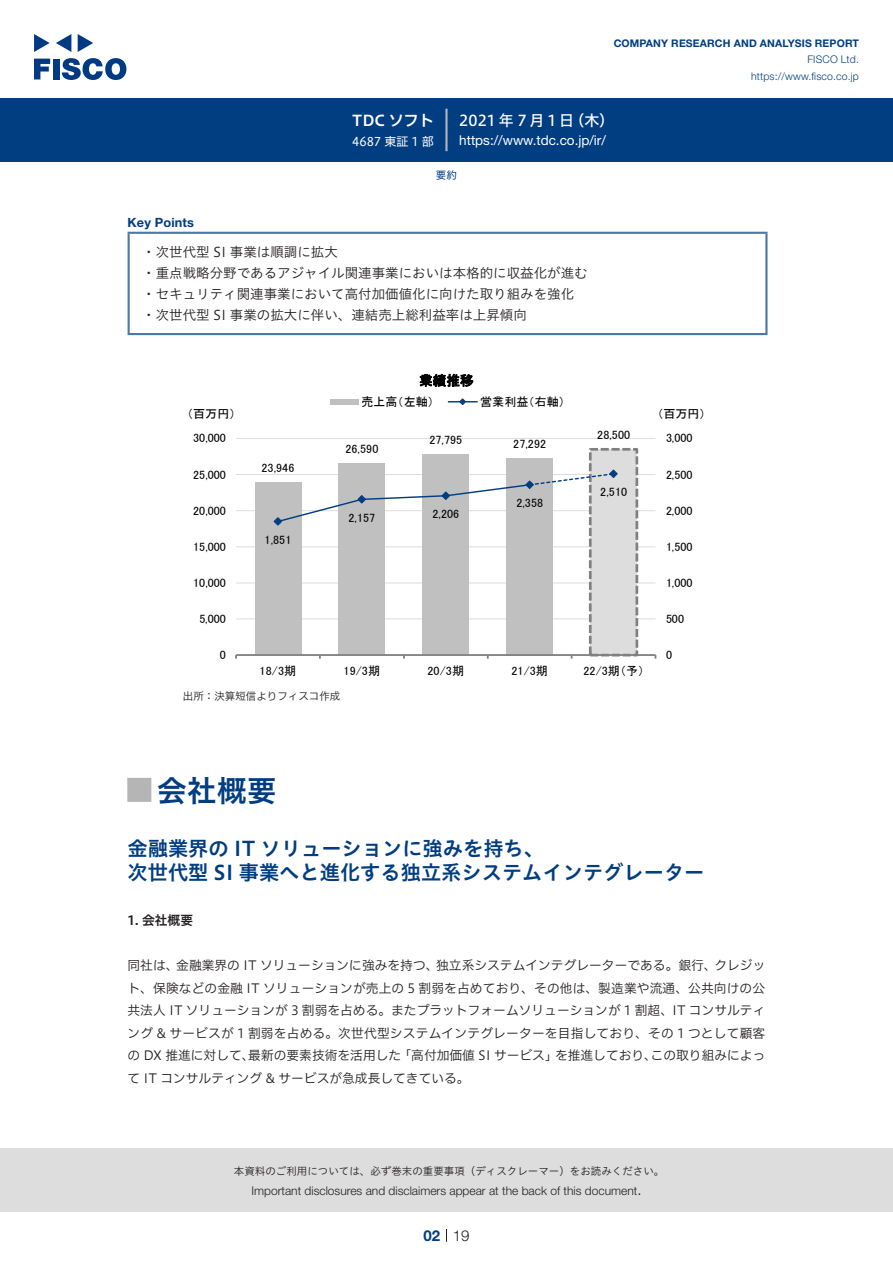
<style>
.page{position:relative;width:893px;height:1263px;background:#fff}
.page>*{position:absolute;margin:0;border:0;box-sizing:border-box;transform-origin:0 0}
.t1{font:30px "Hiragino UD Sans Std N W6";color:#003d81}
.t2{font:700 24px "Koz Go Pro";color:#b5b5b6}
.t3{font:20.25px/24px "Hiragino UD Sans Std W6";color:#003d81}
.t4{font:15px "Hiragino UD Sans F Std N W5";letter-spacing:.185em;color:#fff}
.t5{font:15px "Hiragino UD Sans F Std N W6";color:#fff}
.t6{font:300 15px "Helvetica Neue LT Std";color:#231f20}
.t7{font:700 15px "Helvetica Neue LT Std";color:#003d81}
.t8{font:13.5px/20.7px "Hiragino UD Sans Std W3";color:#231f20}
.t9{font:13.5px "Helvetica Neue LT Std";color:#fff}
.t10{font:13.5px "MS P Gothic";color:#000}
.t11{font:12.75px/22.5px "Hiragino UD Sans F Std N W3";color:#231f20}
.t12{font:700 12.75px "Helvetica Neue LT Std";letter-spacing:.015em;color:#003d81}
.t13{font:12.75px "Hiragino UD Sans F Std N W6";color:#231f20}
.t14{font:12px "MS P Gothic";letter-spacing:.005em;color:#000}
.t15{font:300 12px "Helvetica Neue LT Std";color:#231f20}
.t16{font:12px "Hiragino UD Sans F Std N W4";color:#fff}
.t17{font:10.5px "Hiragino UD Sans Std W3";color:#231f20}
.t18{font:700 10.5px "Helvetica Neue LT Std";letter-spacing:.015em;color:#003d81}
.t19{font:300 10.5px/16.5px "Helvetica Neue LT Std";letter-spacing:.015em;color:#003d81;text-align:right}
.t20{font:10.5px "Hiragino UD Sans F Std N W3";color:#231f20}
.t21{font:10.5px "Hiragino UD Sans F Std N W4";color:#003d81}
</style>
<div class="page">
<div style="left:0;top:1148px;width:893px;height:64px;background:#ddd"></div>
<svg style="left:34px;top:59px;width:16px;height:20px"></svg>
<div style="left:53px;top:59px;width:6px;height:20px;background:#003a83"></div>
<svg style="left:62px;top:58px;width:64px;height:22px"></svg>
<svg style="left:34px;top:34px;width:16px;height:18px"></svg>
<svg style="left:78px;top:34px;width:15px;height:18px"></svg>
<svg style="left:56px;top:34px;width:15px;height:18px"></svg>
<div style="left:0;top:98px;width:893px;height:64px;background:#003d81"></div>
<hr style="left:445px;top:109px;width:3px;height:42px;background:#b5b5b6">
<svg style="left:446px;top:1229px;width:1px;height:13px"></svg>
<hr style="left:128px;top:234px;width:2px;height:99px;background:#4d77a7">
<hr style="left:128px;top:232px;width:639px;height:2px;background:#4d77a7">
<hr style="left:765px;top:234px;width:2px;height:99px;background:#4d77a7">
<hr style="left:128px;top:333px;width:639px;height:2px;background:#4d77a7">
<hr style="left:236px;top:618px;width:419px;height:1px;background:#ddd">
<hr style="left:236px;top:583px;width:419px;height:1px;background:#ddd">
<hr style="left:236px;top:546px;width:419px;height:1px;background:#ddd">
<hr style="left:236px;top:510px;width:419px;height:1px;background:#ddd">
<hr style="left:236px;top:474px;width:419px;height:1px;background:#ddd">
<hr style="left:236px;top:438px;width:419px;height:1px;background:#ddd">
<div style="left:255px;top:482px;width:46px;height:173px;background:#c0c0c0"></div>
<div style="left:339px;top:463px;width:46px;height:192px;background:#c0c0c0"></div>
<div style="left:422px;top:454px;width:47px;height:201px;background:#c0c0c0"></div>
<div style="left:506px;top:458px;width:47px;height:197px;background:#c0c0c0"></div>
<div style="left:590px;top:449px;width:47px;height:206px;background:#ddd"></div>
<div style="left:589px;top:448px;width:49px;height:208px;border:3px dashed #808080"></div>
<hr style="left:236px;top:654px;width:419px;height:2px;background:#808080">
<svg style="left:273px;top:469px;width:345px;height:57px"></svg>
<div style="left:330px;top:399px;width:28px;height:6px;background:#c0c0c0"></div>
<svg style="left:448px;top:398px;width:29px;height:7px"></svg>
<p class="t5" style="left:352px;top:109px;width:83px">TDC ソフト</p>
<p class="t16" style="left:352px;top:132px;width:83px">4687 東証 1 部</p>
<p class="t18" style="left:614px;top:37px;width:247px">COMPANY RESEARCH AND ANALYSIS REPORT</p>
<p class="t19" style="left:751px;top:51px;width:109px">FISCO Ltd. https://www.fisco.co j p.</p>
<p class="t4" style="left:459px;top:109px;width:117px">2021年7月1日</p>
<p class="t4" style="left:569px;top:109px;width:46px">（木(</p>
<p class="t9" style="left:459px;top:132px;width:148px">https: / / w w w . t d c . c o j p. /i r/</p>
<p class="t21" style="left:436px;top:167px;width:22px">要約</p>
<p class="t12" style="left:128px;top:215px;width:68px">Key Points</p>
<p class="t8" style="left:142px;top:241px;width:447px">・次世代型 SI 事業は順調に拡大<br>・重点戦略分野であるアジャイル関連事業においは本格的に収益化が進む・セキュリティ関連事業において高付加価値化に向けた取り組みを強化・次世代型 SI 事業の拡大に伴い、連結売上総利益率は上昇傾向</p>
<p class="t10" style="left:419px;top:374px;width:56px">業績推移</p>
<p class="t14" style="left:361px;top:395px;width:74px">売上高（左軸）</p>
<p class="t14" style="left:480px;top:395px;width:86px">営業利益（右軸(</p>
<p class="t14" style="left:187px;top:408px;width:50px">（百万円）</p>
<p class="t14" style="left:657px;top:408px;width:50px">（百万円(</p>
<p class="t14" style="left:193px;top:432px;width:34px">30,000</p>
<p class="t14" style="left:345px;top:442px;width:34px">26,590</p>
<p class="t14" style="left:429px;top:434px;width:34px">27,795</p>
<p class="t14" style="left:513px;top:437px;width:34px">27,292</p>
<p class="t14" style="left:597px;top:429px;width:34px">28,500</p>
<p class="t14" style="left:666px;top:432px;width:28px">3,000</p>
<p class="t14" style="left:193px;top:468px;width:34px">25,000</p>
<p class="t14" style="left:261px;top:462px;width:34px">23,946</p>
<p class="t14" style="left:666px;top:468px;width:28px">2,500</p>
<p class="t14" style="left:193px;top:504px;width:34px">20,000</p>
<p class="t14" style="left:348px;top:512px;width:28px">2,157</p>
<p class="t14" style="left:432px;top:508px;width:28px">2,206</p>
<p class="t14" style="left:516px;top:497px;width:28px">2,358</p>
<p class="t14" style="left:600px;top:486px;width:28px">2,510</p>
<p class="t14" style="left:666px;top:504px;width:28px">2,000</p>
<p class="t14" style="left:193px;top:540px;width:34px">15,000</p>
<p class="t14" style="left:265px;top:534px;width:28px">1,851</p>
<p class="t14" style="left:666px;top:540px;width:28px">1,500</p>
<p class="t14" style="left:193px;top:577px;width:34px">10,000</p>
<p class="t14" style="left:666px;top:577px;width:28px">1,000</p>
<p class="t14" style="left:199px;top:613px;width:28px">5,000</p>
<p class="t14" style="left:666px;top:613px;width:20px">500</p>
<p class="t14" style="left:220px;top:649px;width:8px">0</p>
<p class="t14" style="left:666px;top:649px;width:8px">0</p>
<p class="t14" style="left:260px;top:664px;width:38px">18/3期</p>
<p class="t14" style="left:344px;top:664px;width:38px">19/3期</p>
<p class="t14" style="left:427px;top:664px;width:38px">20/3期</p>
<p class="t14" style="left:511px;top:664px;width:38px">21/3期</p>
<p class="t14" style="left:583px;top:664px;width:62px">22/3期予（ (</p>
<p class="t20" style="left:183px;top:688px;width:159px">出所：決算短信よりフィスコ作成</p>
<h1 class="t1" style="left:157px;top:767px;width:121px">会社概要</h1>
<h2 class="t2" style="left:128px;top:775px;width:25px">█</h2>
<h3 class="t3" style="left:128px;top:835px;width:578px">金融業界の IT ソリューションに強みを持ち、<br>次世代型 SI 事業へと進化する独立系システムインテグレーター</h3>
<p class="t13" style="left:128px;top:911px;width:67px">1. 会社概要</p>
<p class="t11" style="left:714px;top:954px;width:52px">クレジッ</p>
<p class="t11" style="left:436px;top:954px;width:282px">独立系システムインテグレーターである。銀行、</p>
<p class="t11" style="left:128px;top:954px;width:52px">同社は、</p>
<p class="t11" style="left:128px;top:976px;width:639px">ト、保険などの金融 IT ソリューションが売上の 5 割弱を占めており、その他は、製造業や流通、公共向けの公</p>
<p class="t11" style="left:128px;top:999px;width:639px">共法人 IT ソリューションが 3 割弱を占める。またプラットフォームソリューションが 1 割超、IT コンサルティ</p>
<p class="t11" style="left:128px;top:1021px;width:639px">ング &amp; サービスが 1 割弱を占める。次世代型システムインテグレーターを目指しており、その 1 つとして顧客</p>
<p class="t11" style="left:651px;top:1044px;width:116px">この取り組みによっ</p>
<p class="t11" style="left:176px;top:954px;width:264px">金融業界の IT ソリューションに強みを持つ、</p>
<p class="t11" style="left:398px;top:1044px;width:161px">「高付加価値 SI サービス」</p>
<p class="t11" style="left:248px;top:1044px;width:154px">最新の要素技術を活用した</p>
<p class="t11" style="left:128px;top:1044px;width:344px">の DX 推進に対して、<br>て IT コンサルティング &amp; サービスが急成長してきている。</p>
<p class="t11" style="left:555px;top:1044px;width:103px">を推進しており、</p>
<p class="t17" style="left:234px;top:1163px;width:432px">本資料のご利用については、必ず巻末の重要事項（ディスクレーマー）をお読みください。</p>
<p class="t6" style="left:637px;top:1180px;width:6px">.</p>
<p class="t15" style="left:251px;top:1183px;width:387px">Important disclosures and disclaimers appear at the back of this document</p>
<p class="t7" style="left:423px;top:1226px;width:18px">02</p>
<p class="t6" style="left:453px;top:1226px;width:18px">19</p>
</div>
